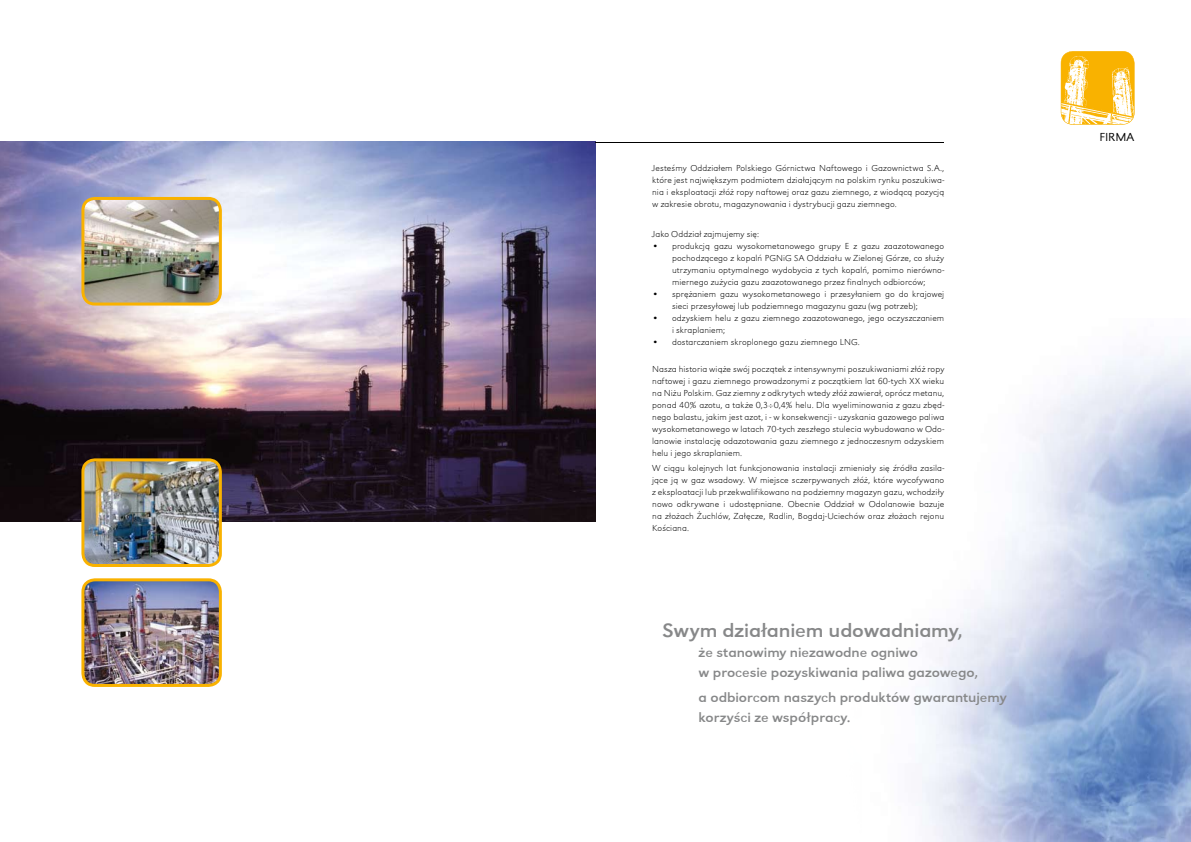
<style>
.page{position:relative;width:1191px;height:842px;background:#fff}
.page>*{position:absolute;margin:0;border:0;box-sizing:border-box;transform-origin:0 0}
.t1{font:20px "URW Grotesk TCE Reg Ext Wid";letter-spacing:-.01em;color:#878889}
.t2{font:14px/20px "URW Grotesk TCE Reg Ext Wid";letter-spacing:-.005em;color:#878889}
.t3{font:12px "URW Grotesk TCE Lig Ext Wid";letter-spacing:-.005em;color:#000}
.t4{font:9px/12px "URW Grotesk TCE Ext Lig Ext Wid";letter-spacing:.005em;color:#000;text-align:justify}
</style>
<div class="page">
<img style="left:922px;top:349px;width:269px;height:493px">
<svg style="left:1060px;top:51px;width:74px;height:74px"></svg>
<img style="left:0;top:142px;width:595px;height:380px">
<img style="left:81px;top:197px;width:141px;height:109px">
<hr style="left:595px;top:142px;width:349px;height:1px;background:#000">
<img style="left:81px;top:458px;width:141px;height:109px">
<img style="left:81px;top:578px;width:141px;height:109px">
<p class="t4" style="left:652px;top:162px;width:293px">Jesteśmy Oddziałem Polskiego Górnictwa Naftowego i Gazownictwa S.A., które jest największym podmiotem działającym na polskim rynku poszukiwa&shy;nia i eksploatacji złóż ropy naftowej oraz gazu ziemnego, z wiodącą pozycją w zakresie obrotu, magazynowania i dystrybucji gazu ziemnego.</p>
<p class="t4" style="left:652px;top:228px;width:108px">Jako Oddział zajmujemy się:</p>
<p class="t4" style="left:672px;top:240px;width:274px;text-indent:-20px">• produkcją gazu wysokometanowego grupy E z gazu zaazotowanego pochodzącego z kopalń PGNiG SA Oddziału w Zielonej Górze, co służy utrzymaniu optymalnego wydobycia z tych kopalń, pomimo nierówno&shy;miernego zużycia gazu zaazotowanego przez finalnych odbiorców;</p>
<p class="t4" style="left:672px;top:288px;width:274px;text-indent:-20px">• sprężaniem gazu wysokometanowego i przesyłaniem go do krajowej sieci przesyłowej lub podziemnego magazynu gazu (wg potrzeb);</p>
<p class="t4" style="left:672px;top:312px;width:274px;text-indent:-20px">• odzyskiem helu z gazu ziemnego zaazotowanego, jego oczyszczaniem i skraplaniem;</p>
<p class="t4" style="left:652px;top:336px;width:209px">• dostarczaniem skroplonego gazu ziemnego LNG.</p>
<p class="t4" style="left:652px;top:363px;width:293px">Nasza historia wiąże swój początek z intensywnymi poszukiwaniami złóż ropy naftowej i gazu ziemnego prowadzonymi z początkiem lat 60-tych XX wieku na Niżu Polskim. Gaz ziemny z odkrytych wtedy złóż zawierał, oprócz metanu, ponad 40% azotu, a także 0,3÷0,4% helu. Dla wyeliminowania z gazu zbęd&shy;nego balastu, jakim jest azot, i - w konsekwencji - uzyskania gazowego paliwa wysokometanowego w latach 70-tych zeszłego stulecia wybudowano w Odo&shy;lanowie instalację odazotowania gazu ziemnego z jednoczesnym odzyskiem helu i jego skraplaniem.</p>
<p class="t4" style="left:652px;top:462px;width:293px">W ciągu kolejnych lat funkcjonowania instalacji zmieniały się źródła zasila&shy;jące ją w gaz wsadowy. W miejsce sczerpywanych złóż, które wycofywano z eksploatacji lub przekwalifikowano na podziemny magazyn gazu, wchodziły nowo odkrywane i udostępniane. Obecnie Oddział w Odolanowie bazuje na złożach Żuchlów, Załęcze, Radlin, Bogdaj-Uciechów oraz złożach rejonu Kościana.</p>
<h1 class="t1" style="left:662px;top:618px;width:302px">Swym działaniem udowadniamy,</h1>
<h2 class="t2" style="left:698px;top:642px;width:281px">że stanowimy niezawodne ogniwo<br>w procesie pozyskiwania paliwa gazowego,</h2>
<h2 class="t2" style="left:698px;top:688px;width:309px">a odbiorcom naszych produktów gwarantujemy korzyści ze współpracy.</h2>
<h3 class="t3" style="left:1099px;top:130px;width:36px">FIRMA</h3>
</div>
